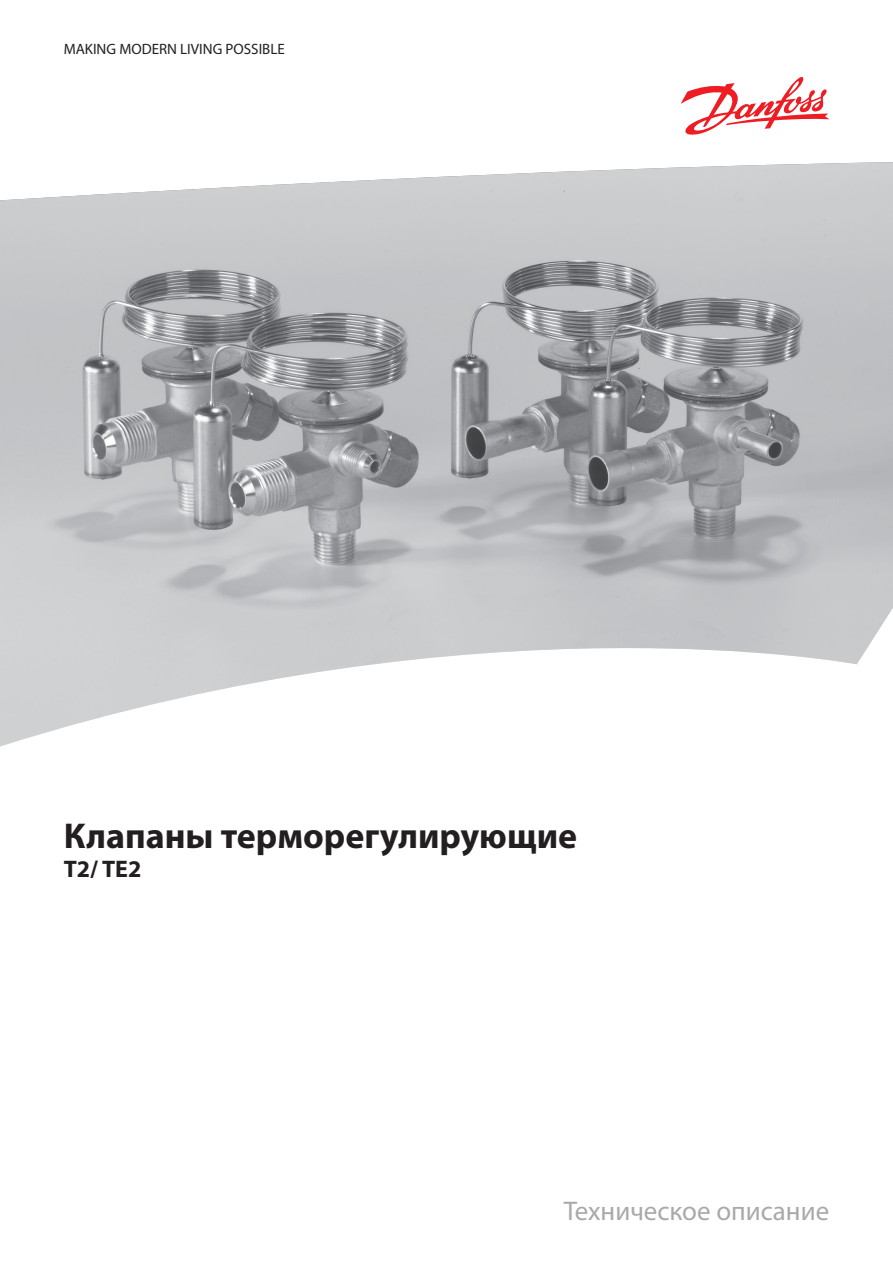
<style>
.page{position:relative;width:893px;height:1263px;background:#fff}
.page>*{position:absolute;margin:0;border:0;box-sizing:border-box;transform-origin:0 0}
.t1{font:700 36px "Myriad Pro";color:#231f20}
.t2{font:27px "Myriad Pro";color:#a8a9ad}
.t3{font:700 24px "Myriad Pro";color:#231f20}
.t4{font:15px "Myriad Pro";color:#231f20}
</style>
<div class="page">
<svg style="left:681px;top:77px;width:148px;height:58px"></svg>
<img style="left:0;top:162px;width:893px;height:584px">
<p class="t4" style="left:64px;top:39px;width:223px">MAKING MODERN LIVING POSSIBLE</p>
<h1 class="t1" style="left:64px;top:812px;width:515px">Клапаны терморегулирующие</h1>
<h3 class="t3" style="left:64px;top:853px;width:79px">T2/ TE2</h3>
<h2 class="t2" style="left:564px;top:1194px;width:267px">Техническое описание</h2>
</div>
